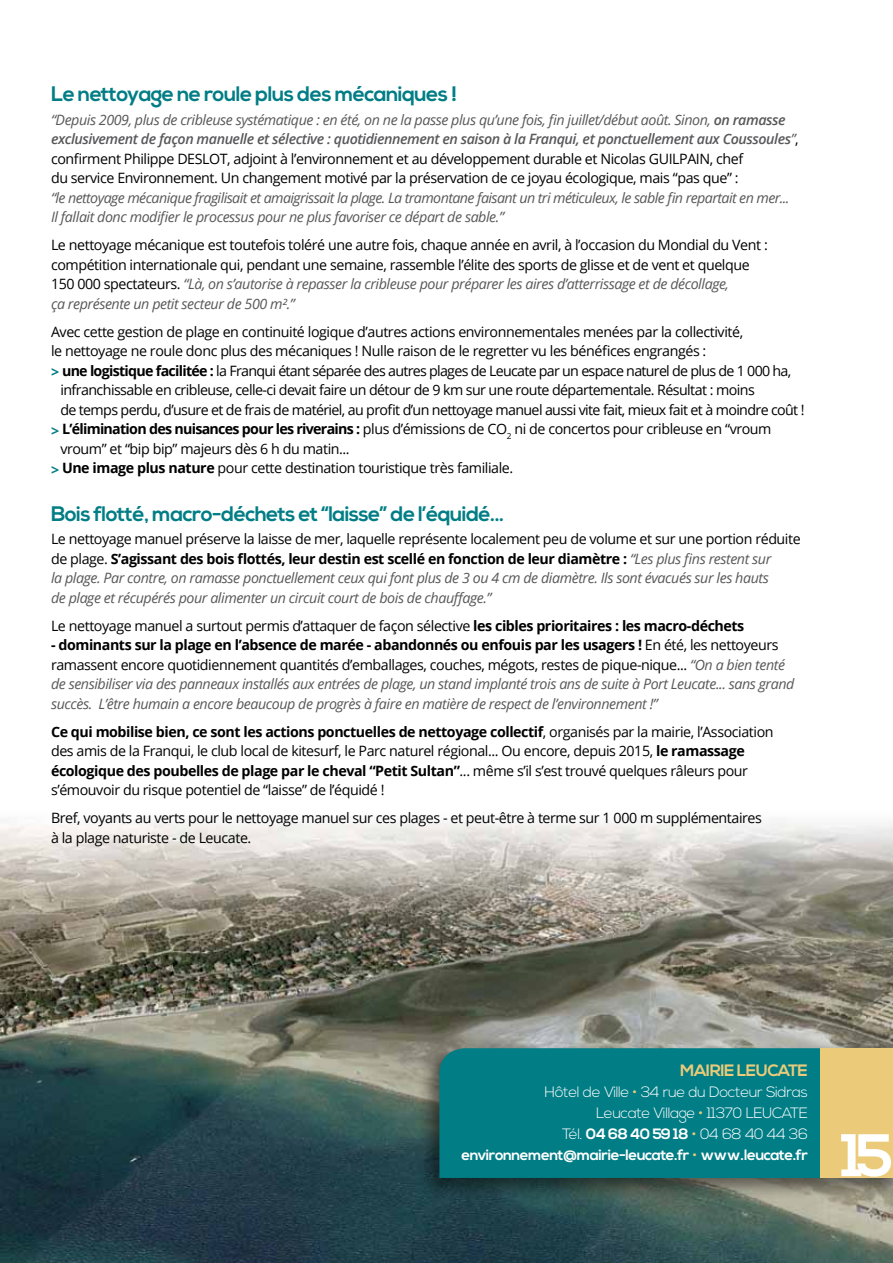
<style>
.page{position:relative;width:893px;height:1263px;background:#fff}
.page>*{position:absolute;margin:0;border:0;box-sizing:border-box;transform-origin:0 0}
.t1{font:700 60px "Nexa";color:#fff}
.t2{font:700 21px "Nexa";letter-spacing:-.03em;color:#007d85}
.t3{font:700 16.5px "Nexa";letter-spacing:-.03em;color:#ebcb79}
.t4{font:300 15px "Nexa";letter-spacing:-.03em;color:#fff}
.t5{font:700 15px "Nexa";letter-spacing:-.03em;color:#fff}
.t6{font:14.25px/19.5px "Open Sans";letter-spacing:-.03em;color:#000}
.t7{font:italic 14.25px/19.5px "Open Sans";letter-spacing:-.03em;color:#58585a}
.t8{font:14.25px "Open Sans";letter-spacing:-.05em;color:#000}
.s1{font-style:italic;color:#58585a}
.s2{font-weight:600;font-style:italic;color:#58585a}
.s3{font-weight:700;color:#007d85}
.s4{font-weight:700}
.s5{font-style:normal;color:#000}
.s6{font-weight:700;font-style:normal;color:#000}
.s7{color:#ebcb79}
.s8{font-weight:300;color:#ebcb79}
</style>
<div class="page">
<img style="left:0;top:820px;width:893px;height:443px">
<div style="left:417px;top:1042px;width:476px;height:159px;background:#000;opacity:.5"></div>
<div style="left:439px;top:1048px;width:382px;height:130px;background:#007d85"></div>
<div style="left:821px;top:1048px;width:72px;height:130px;background:#ebcb79"></div>
<h2 class="t2" style="left:51px;top:81px;width:408px">Le nettoyage ne roule plus des mécaniques !</h2>
<p class="t6" style="left:51px;top:109px;width:749px"><span class="s1">“Depuis 2009, plus de cribleuse systématique : en été, on ne la passe plus qu’une fois, fin juillet/début août. Sinon,</span> <span class="s2">on ramasse exclusivement de façon manuelle et sélective : quotidiennement en saison à la Franqui, et ponctuellement aux Coussoules</span><span class="s1">”</span>, confirment Philippe DESLOT, adjoint à l’environnement et au développement durable et Nicolas GUILPAIN, chef<br>du service Environnement. Un changement motivé par la préservation de ce joyau écologique, mais “pas que” :</p>
<p class="t7" style="left:51px;top:187px;width:740px">“le nettoyage mécanique fragilisait et amaigrissait la plage. La tramontane faisant un tri méticuleux, le sable fin repartait en mer...<br>Il fallait donc modifier le processus pour ne plus favoriser ce départ de sable.”</p>
<p class="t6" style="left:51px;top:235px;width:718px">Le nettoyage mécanique est toutefois toléré une autre fois, chaque année en avril, à l’occasion du Mondial du Vent : compétition internationale qui, pendant une semaine, rassemble l’élite des sports de glisse et de vent et quelque 150 000 spectateurs. <span class="s1">“Là, on s’autorise à repasser la cribleuse pour préparer les aires d’atterrissage et de décollage,<br>ça représente un petit secteur de 500 m².”</span></p>
<p class="t6" style="left:51px;top:321px;width:694px">Avec cette gestion de plage en continuité logique d’autres actions environnementales menées par la collectivité,</p>
<p class="t6" style="left:51px;top:341px;width:657px">le nettoyage ne roule donc plus des mécaniques ! Nulle raison de le regretter vu les bénéfices engrangés :</p>
<p class="t8" style="left:51px;top:361px;width:742px"><span class="s3">&gt;</span> <span class="s4">une logistique facilitée :</span> la Franqui étant séparée des autres plages de Leucate par un espace naturel de plus de 1 000 ha,</p>
<p class="t6" style="left:60px;top:380px;width:696px">infranchissable en cribleuse, celle-ci devait faire un détour de 9 km sur une route départementale. Résultat : moins</p>
<p class="t6" style="left:60px;top:399px;width:746px">de temps perdu, d’usure et de frais de matériel, au profit d’un nettoyage manuel aussi vite fait, mieux fait et à moindre coût !</p>
<p class="t6" style="left:51px;top:419px;width:722px"><span class="s3">&gt;</span> <span class="s4">L’élimination des nuisances pour les riverains :</span> plus d’émissions de CO<sub>2</sub> ni de concertos pour cribleuse en “vroum</p>
<p class="t6" style="left:60px;top:438px;width:291px">vroum” et “bip bip” majeurs dès 6 h du matin...</p>
<p class="t6" style="left:51px;top:458px;width:464px"><span class="s3">&gt;</span> <span class="s4">Une image plus nature</span> pour cette destination touristique très familiale.</p>
<h2 class="t2" style="left:51px;top:501px;width:455px">Bois flotté, macro-déchets et “laisse” de l’équidé...</h2>
<p class="t7" style="left:51px;top:529px;width:751px"><span class="s5">Le nettoyage manuel préserve la laisse de mer, laquelle représente localement peu de volume et sur une portion réduite de plage.</span> <span class="s6">S’agissant des bois flottés, leur destin est scellé en fonction de leur diamètre :</span> “Les plus fins restent sur<br>la plage. Par contre, on ramasse ponctuellement ceux qui font plus de 3 ou 4 cm de diamètre. Ils sont évacués sur les hauts<br>de plage et récupérés pour alimenter un circuit court de bois de chauffage.”</p>
<p class="t6" style="left:51px;top:616px;width:695px">Le nettoyage manuel a surtout permis d’attaquer de façon sélective <span class="s4">les cibles prioritaires : les macro-déchets</span></p>
<p class="t7" style="left:51px;top:635px;width:745px"><span class="s6">- dominants sur la plage en l’absence de marée - abandonnés ou enfouis par les usagers !</span> <span class="s5">En été, les nettoyeurs ramassent encore quotidiennement quantités d’emballages, couches, mégots, restes de pique-nique...</span> “On a bien tenté de sensibiliser via des panneaux installés aux entrées de plage, un stand implanté trois ans de suite à Port Leucate... sans grand succès. L’être humain a encore beaucoup de progrès à faire en matière de respect de l’environnement !”</p>
<p class="t6" style="left:51px;top:721px;width:724px"><span class="s4">Ce qui mobilise bien, ce sont les actions ponctuelles de nettoyage collectif</span>, organisés par la mairie, l’Association des amis de la Franqui, le club local de kitesurf, le Parc naturel régional... Ou encore, depuis 2015, <span class="s4">le ramassage écologique des poubelles de plage par le cheval “Petit Sultan”</span>... même s’il s’est trouvé quelques râleurs pour s’émouvoir du risque potentiel de “laisse” de l’équidé !</p>
<p class="t6" style="left:51px;top:808px;width:712px">Bref, voyants au verts pour le nettoyage manuel sur ces plages - et peut-être à terme sur 1 000 m supplémentaires à la plage naturiste - de Leucate.</p>
<p class="t3" style="left:680px;top:1060px;width:23px">Mairie</p>
<p class="t3" style="left:737px;top:1060px;width:73px">LEUCATE</p>
<p class="t4" style="left:544px;top:1083px;width:265px">Hôtel de Ville <span class="s7">•</span> 34 rue du Docteur Sidras</p>
<p class="t4" style="left:596px;top:1104px;width:168px">Leucate Village <span class="s7">•</span> 11370 Leucate</p>
<p class="t4" style="left:562px;top:1125px;width:247px">Tél. <span class="s4">04 68 40 59 18</span> <span class="s7">•</span> 04 68 40 44 36</p>
<p class="t5" style="left:462px;top:1146px;width:348px">environnement@mairie-leucate.fr <span class="s8">•</span> www.leucate.fr</p>
<h1 class="t1" style="left:841px;top:1121px;width:54px">15</h1>
</div>
